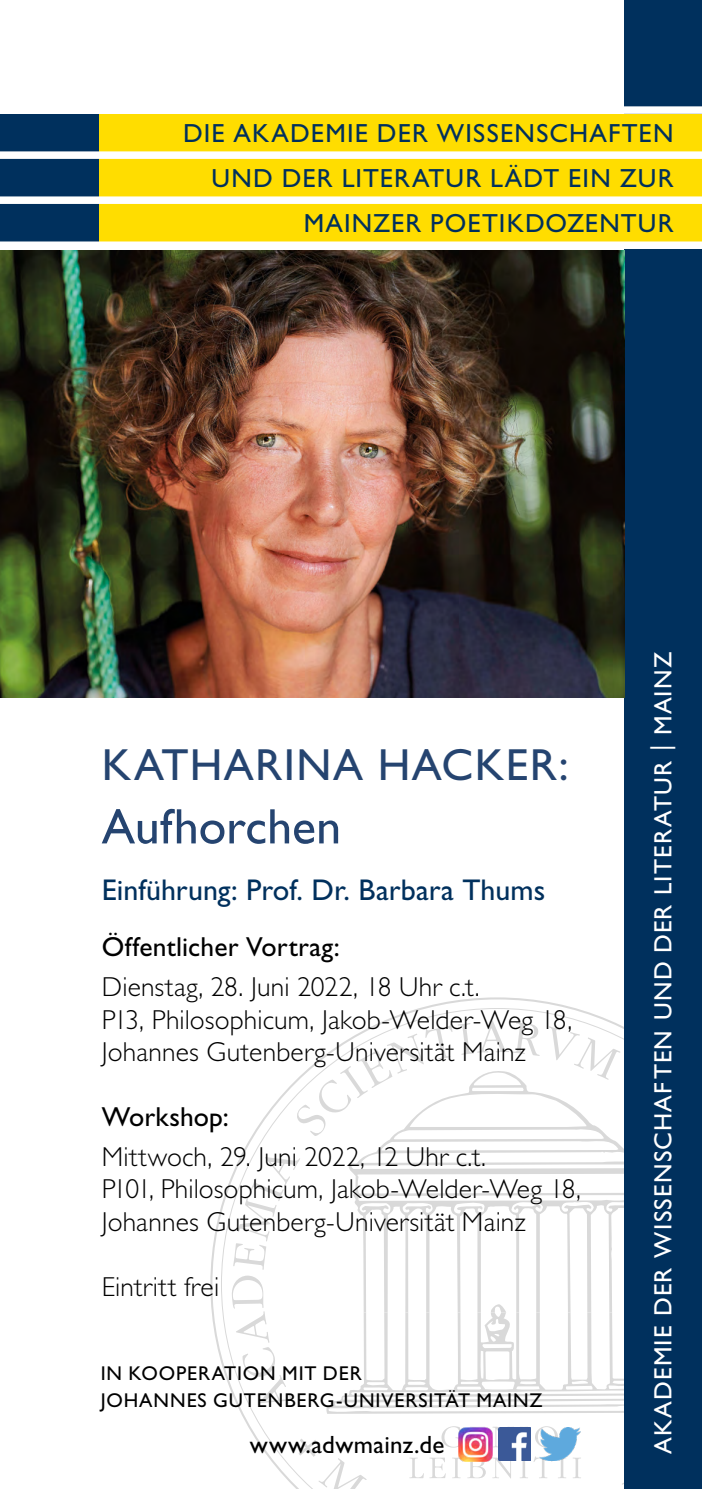
<style>
.page{position:relative;width:702px;height:1489px;background:#fff}
.page>*{position:absolute;margin:0;border:0;box-sizing:border-box;transform-origin:0 0}
.t1{font:50px "Gill Sans Std";letter-spacing:-.005em;color:#254470}
.t2{font:45px "Gill Sans Std";letter-spacing:.03em;color:#254470}
.t3{font:30px "Gill Sans Std";color:#00305d}
.t4{font:300 27.5px/32.5px "Gill Sans Std";letter-spacing:.005em;color:#000}
.t5{font:27.5px "Gill Sans Std";letter-spacing:.005em;color:#000}
.t6{font:26.25px/45px "Gill Sans Std";letter-spacing:.045em;color:#00305d;text-align:right}
.t7{font:25px "Gill Sans Std";letter-spacing:.05em;color:#fff}
.t8{font:25px "Gill Sans Std";letter-spacing:.015em;color:#000}
.t9{font:20px/27.5px "Gill Sans Std";letter-spacing:.045em;color:#000}
</style>
<div class="page">
<svg style="left:221px;top:1007px;width:403px;height:481px"></svg>
<div style="left:624px;top:0;width:78px;height:1488px;background:#00305d"></div>
<div style="left:0;top:114px;width:99px;height:127px;background:#00305d"></div>
<div style="left:99px;top:114px;width:603px;height:127px;background:#fd0"></div>
<div style="left:0;top:196px;width:702px;height:8px;background:#fff"></div>
<div style="left:0;top:106px;width:702px;height:8px;background:#fff"></div>
<div style="left:0;top:151px;width:702px;height:8px;background:#fff"></div>
<div style="left:0;top:241px;width:702px;height:8px;background:#fff"></div>
<img style="left:0;top:250px;width:624px;height:447px">
<img style="left:498px;top:1427px;width:33px;height:33px">
<img style="left:539px;top:1426px;width:41px;height:34px">
<img style="left:458px;top:1427px;width:34px;height:33px">
<p class="t6" style="left:183px;top:110px;width:492px">DIE AKADEMIE DER WISSENSCHAFTEN<br>UND DER LITERATUR LÄDT EIN ZUR<br>MAINZER POETIKDOZENTUR</p>
<h2 class="t2" style="left:102px;top:739px;width:468px">KATHARINA HACKER:</h2>
<h1 class="t1" style="left:102px;top:797px;width:241px">Aufhorchen</h1>
<p class="t3" style="left:102px;top:872px;width:445px">Einführung: Prof. Dr. Barbara Thums</p>
<p class="t5" style="left:102px;top:931px;width:239px">Öffentlicher Vortrag:</p>
<p class="t4" style="left:102px;top:970px;width:472px">Dienstag, 28. Juni 2022, 18 Uhr c.t.<br>P13, Philosophicum, Jakob-Welder-Weg 18,<br>Johannes Gutenberg-Universität Mainz</p>
<p class="t5" style="left:102px;top:1100px;width:128px">Workshop:</p>
<p class="t4" style="left:102px;top:1140px;width:481px">Mittwoch, 29. Juni 2022, 12 Uhr c.t.<br>P101, Philosophicum, Jakob-Welder-Weg 18,<br>Johannes Gutenberg-Universität Mainz</p>
<p class="t4" style="left:102px;top:1270px;width:119px">Eintritt frei</p>
<p class="t9" style="left:101px;top:1359px;width:443px">IN KOOPERATION MIT DER<br>JOHANNES GUTENBERG-UNIVERSITÄT MAINZ</p>
<p class="t8" style="left:250px;top:1430px;width:196px">www.adwmainz.de</p>
<p class="t7" style="left:648px;top:1453px;width:803px;rotate:-90deg">AKADEMIE DER WISSENSCHAFTEN UND DER LITERATUR | MAINZ</p>
</div>
